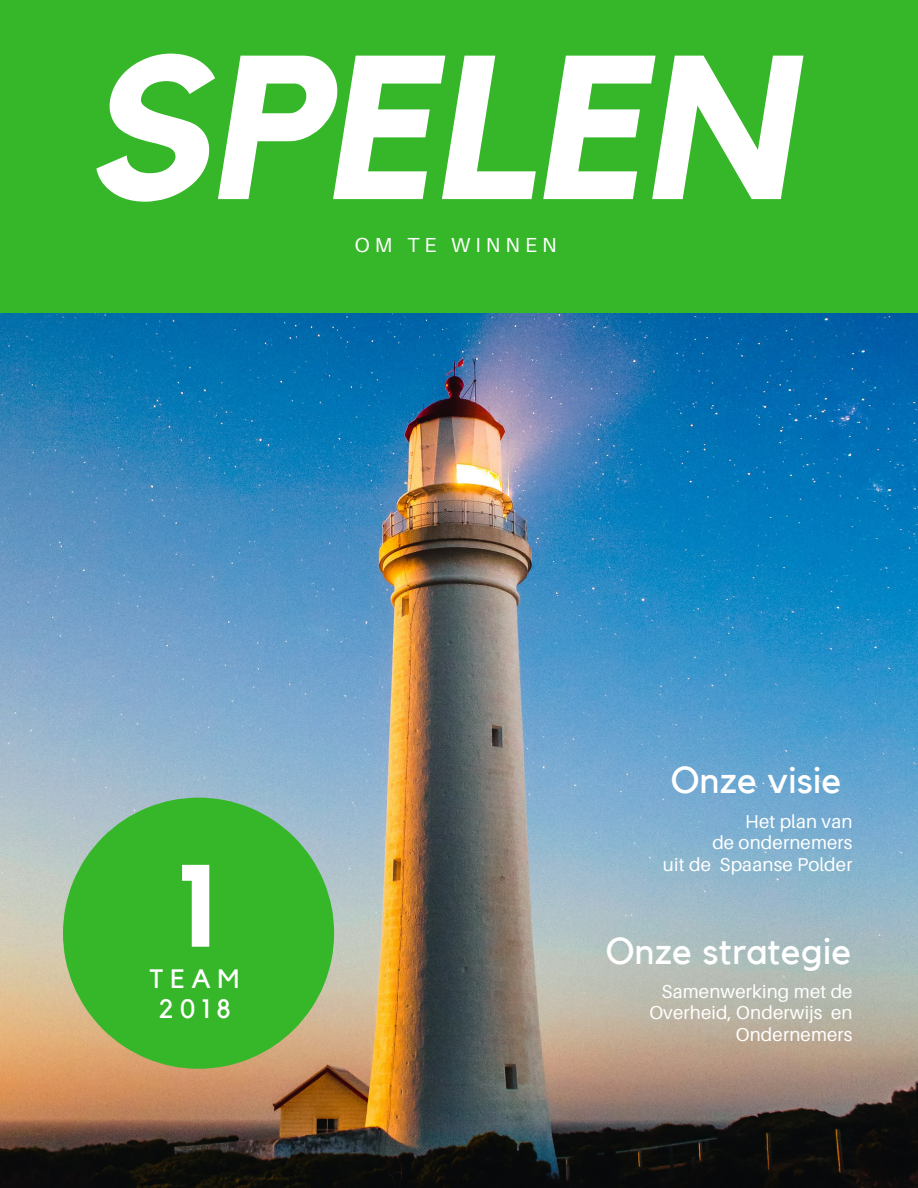
<style>
.page{position:relative;width:918px;height:1188px;background:#35b729}
.page>*{position:absolute;margin:0;border:0;box-sizing:border-box;transform-origin:0 0}
.t1{font:italic 700 202.35px "Kollektif";color:#fff}
.t2{font:700 115.5px "Kollektif";color:#fff}
.t3{font:37.35px "Kollektif";letter-spacing:.01em;color:#fff}
.t4{font:26.55px/30.3px "Kollektif";letter-spacing:.25em;color:#fff;text-align:center}
.t5{font:20.4px "Aileron";letter-spacing:.25em;color:#fff}
.t6{font:18.75px/21.3px "Aileron";letter-spacing:.01em;color:#fff;text-align:right}
</style>
<div class="page">
<img style="left:0;top:314px;width:918px;height:874px">
<svg style="left:63px;top:798px;width:271px;height:271px"></svg>
<h1 class="t1" style="left:84px;top:35px;width:708px">SPELEN</h1>
<p class="t5" style="left:355px;top:232px;width:83px">OM TE</p>
<p class="t5" style="left:451px;top:232px;width:107px">WINNEN</p>
<h2 class="t2" style="left:175px;top:853px;width:44px">1</h2>
<h3 class="t4" style="left:150px;top:964px;width:91px">TEAM<br>2018</h3>
<h3 class="t3" style="left:671px;top:763px;width:172px">Onze visie</h3>
<p class="t6" style="left:663px;top:810px;width:191px">Het plan van<br>de ondernemers<br>uit de Spaanse Polder</p>
<h3 class="t3" style="left:606px;top:934px;width:247px">Onze strategie</h3>
<p class="t6" style="left:649px;top:980px;width:205px">Samenwerking met de<br>Overheid, Onderwijs en<br>Ondernemers</p>
</div>
